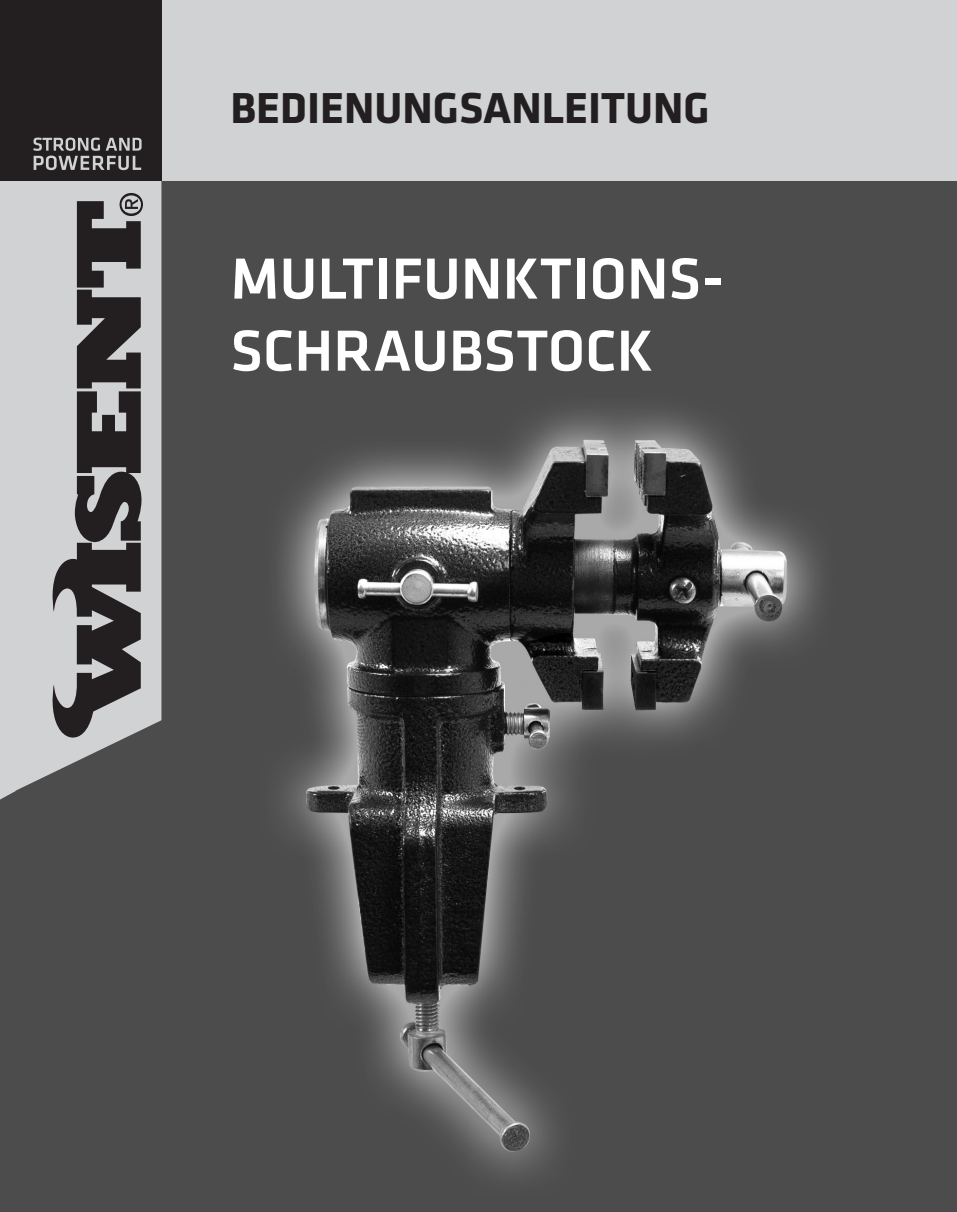
<style>
.page{position:relative;width:957px;height:1212px;background:#fff}
.page>*{position:absolute;margin:0;border:0;box-sizing:border-box;transform-origin:0 0}
.t1{font:500 60.07px/72px "Klavika Basic";color:#fff}
.t2{font:700 45px "Klavika Basic";color:#231f20}
.t3{font:500 27px "Klavika Basic";color:#231f20}
</style>
<div class="page">
<img style="left:0;top:181px;width:957px;height:1031px">
<div style="left:0;top:0;width:957px;height:181px;background:#d1d2d4"></div>
<svg style="left:15px;top:181px;width:146px;height:617px;background:#bcbdbe"></svg>
<div style="left:0;top:0;width:161px;height:181px;background:#231f20"></div>
<svg style="left:33px;top:138px;width:109px;height:32px"></svg>
<svg style="left:50px;top:193px;width:93px;height:545px;background:#747374"></svg>
<div style="left:0;top:181px;width:15px;height:618px;background:#d1d2d4"></div>
<p class="t3" style="left:358px;top:81px;width:241px">Gebrauchsanweisung</p>
<p class="t2" style="left:230px;top:76px;width:481px">BEDIENUNGSANLEITUNG</p>
<p class="t1" style="left:230px;top:241px;width:495px">MULTIFUNKTIONS-<br>SCHRAUBSTOCK</p>
</div>
